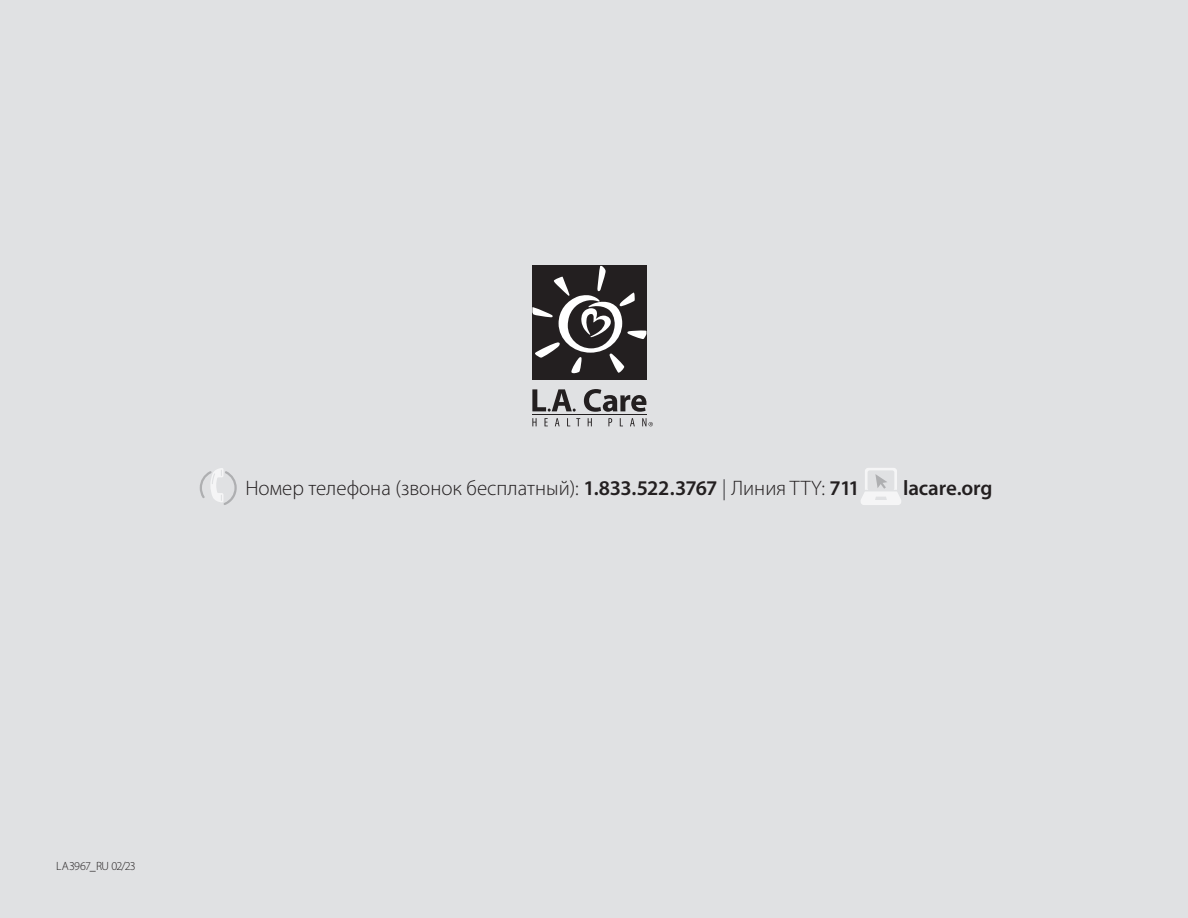
<style>
.page{position:relative;width:1188px;height:918px;background:#e0e1e3}
.page>*{position:absolute;margin:0;border:0;box-sizing:border-box;transform-origin:0 0}
.t1{font:300 21px "Myriad Pro";color:#231f20}
.t2{font:600 21px "Myriad Pro";letter-spacing:-.005em;color:#231f20}
.t3{font:300 12px "Myriad Pro";letter-spacing:-.075em;color:#231f20}
.s1{font-weight:600}
.s2{font-weight:400;color:#636366}
</style>
<div class="page">
<svg style="left:200px;top:468px;width:37px;height:37px"></svg>
<svg style="left:861px;top:468px;width:40px;height:37px"></svg>
<div style="left:532px;top:266px;width:114px;height:114px;background:#231f20"></div>
<svg style="left:532px;top:266px;width:114px;height:108px"></svg>
<svg style="left:532px;top:389px;width:44px;height:23px"></svg>
<svg style="left:584px;top:389px;width:62px;height:23px"></svg>
<hr style="left:532px;top:415px;width:114px;height:1px;background:#231f20">
<svg style="left:532px;top:418px;width:5px;height:8px"></svg>
<svg style="left:545px;top:418px;width:3px;height:8px"></svg>
<svg style="left:555px;top:418px;width:5px;height:8px"></svg>
<svg style="left:576px;top:418px;width:4px;height:8px"></svg>
<svg style="left:588px;top:418px;width:4px;height:8px"></svg>
<svg style="left:608px;top:418px;width:4px;height:8px"></svg>
<svg style="left:630px;top:418px;width:5px;height:8px"></svg>
<svg style="left:642px;top:418px;width:11px;height:8px"></svg>
<p class="t1" style="left:245px;top:476px;width:616px">Номер телефона (звонок бесплатный): <span class="s1">1.833.522.3767</span> <span class="s2">|</span> Линия TTY: <span class="s1">711</span></p>
<p class="t2" style="left:903px;top:475px;width:91px">lacare.org</p>
<p class="t3" style="left:56px;top:859px;width:81px">LA3967_RU 02/23</p>
</div>
